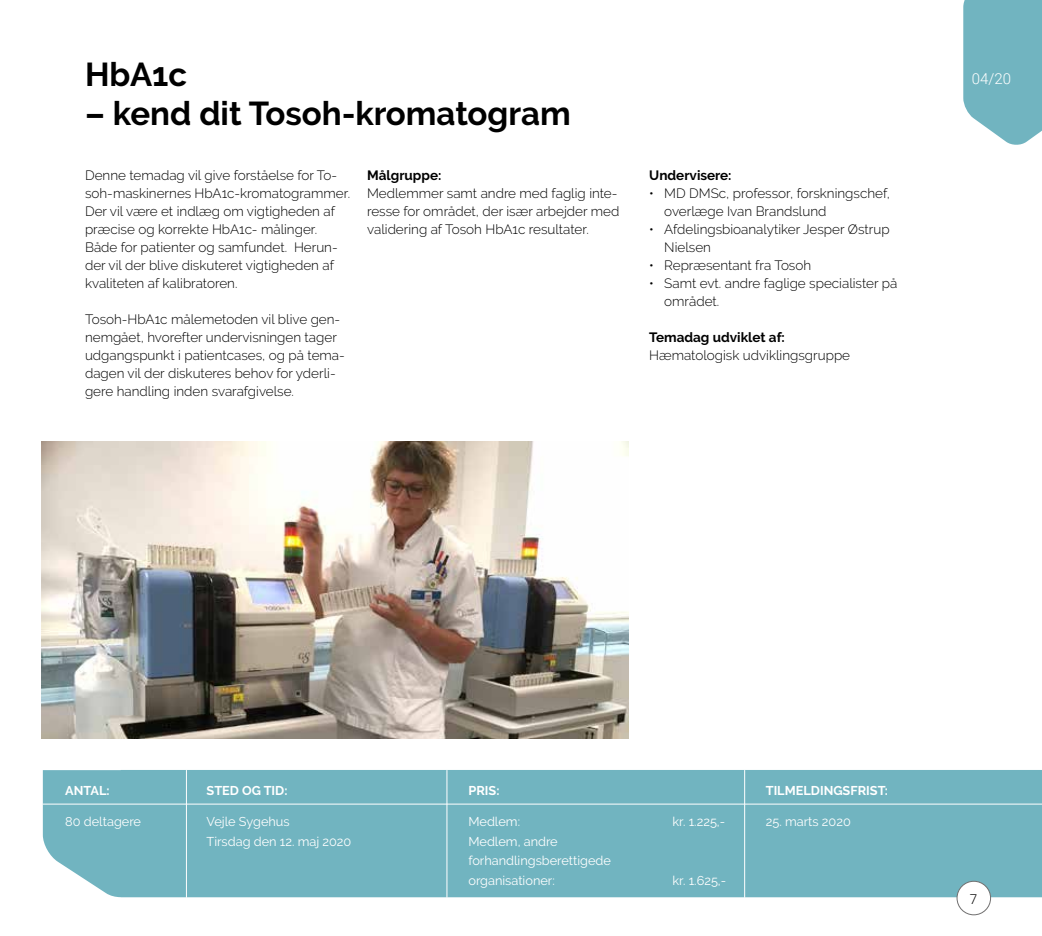
<style>
.page{position:relative;width:1042px;height:936px;background:#fff}
.page>*{position:absolute;margin:0;border:0;box-sizing:border-box;transform-origin:0 0}
.t1{font:700 33px "Raleway";color:#000}
.t2{font:300 15px "Roboto";color:#fff}
.t3{font:300 13.5px/18px "Raleway";color:#000}
.t4{font:700 13.5px "Raleway";color:#000}
.t5{font:300 13.5px "Roboto";color:#000}
.t6{font:12.75px/19.5px "Raleway";color:#fff}
.t7{font:700 12.75px "Raleway";color:#fff}
</style>
<div class="page">
<svg style="left:963px;top:0;width:79px;height:145px;background:#7dbac5"></svg>
<div style="left:43px;top:770px;width:999px;height:127px;background:#71b4c0"></div>
<hr style="left:186px;top:804px;width:1px;height:93px;background:#fff">
<hr style="left:446px;top:804px;width:1px;height:93px;background:#fff">
<hr style="left:744px;top:804px;width:1px;height:93px;background:#fff">
<hr style="left:186px;top:770px;width:1px;height:34px;background:#fff">
<hr style="left:446px;top:770px;width:1px;height:34px;background:#fff">
<hr style="left:744px;top:770px;width:1px;height:34px;background:#fff">
<hr style="left:43px;top:803px;width:999px;height:1px;background:#fff">
<img style="left:42px;top:441px;width:587px;height:297px">
<div style="left:957px;top:881px;width:33px;height:33px;background:#fff;border-radius:50%"></div>
<div style="left:956px;top:880px;width:35px;height:35px;border:1px solid #706f6f;border-radius:50%"></div>
<h1 class="t1" style="left:85px;top:56px;width:104px">HbA1c</h1>
<h1 class="t1" style="left:85px;top:95px;width:487px">– kend dit Tosoh-kromatogram</h1>
<p class="t3" style="left:85px;top:166px;width:267px">Denne temadag vil give forståelse for To&shy;soh-maskinernes HbA1c-kromatogrammer.<br>Der vil være et indlæg om vigtigheden af præcise og korrekte HbA1c- målinger.<br>Både for patienter og samfundet. Herun&shy;der vil der blive diskuteret vigtigheden af kvaliteten af kalibratoren.</p>
<p class="t3" style="left:85px;top:310px;width:261px">Tosoh-HbA1c målemetoden vil blive gen&shy;nemgået, hvorefter undervisningen tager udgangspunkt i patientcases, og på tema&shy;dagen vil der diskuteres behov for yderli&shy;gere handling inden svarafgivelse.</p>
<p class="t4" style="left:367px;top:167px;width:76px">Målgruppe:</p>
<p class="t3" style="left:367px;top:184px;width:254px">Medlemmer samt andre med faglig inte&shy;resse for området, der især arbejder med validering af Tosoh HbA1c resultater.</p>
<p class="t4" style="left:649px;top:167px;width:84px">Undervisere:</p>
<p class="t3" style="left:664px;top:184px;width:227px;text-indent:-15px">• MD DMSc, professor, forskningschef, overlæge Ivan Brandslund</p>
<p class="t3" style="left:664px;top:220px;width:227px;text-indent:-15px">• Afdelingsbioanalytiker Jesper Østrup<br>Nielsen</p>
<p class="t3" style="left:649px;top:256px;width:163px">• Repræsentant fra Tosoh</p>
<p class="t3" style="left:664px;top:274px;width:235px;text-indent:-15px">• Samt evt. andre faglige specialister på området.</p>
<p class="t4" style="left:649px;top:329px;width:137px">Temadag udviklet af:</p>
<p class="t3" style="left:649px;top:346px;width:202px">Hæmatologisk udviklingsgruppe</p>
<p class="t2" style="left:972px;top:69px;width:41px">04/20</p>
<p class="t7" style="left:65px;top:783px;width:46px">ANTAL:</p>
<p class="t6" style="left:65px;top:812px;width:77px">80 deltagere</p>
<p class="t7" style="left:207px;top:783px;width:82px">STED OG TID:</p>
<p class="t6" style="left:207px;top:812px;width:146px">Vejle Sygehus<br>Tirsdag den 12. maj 2020</p>
<p class="t7" style="left:468px;top:783px;width:33px">PRIS:</p>
<p class="t6" style="left:468px;top:812px;width:53px">Medlem:</p>
<p class="t6" style="left:672px;top:812px;width:54px">kr. 1.225,-</p>
<p class="t6" style="left:468px;top:831px;width:144px">Medlem, andre forhandlingsberettigede organisationer:</p>
<p class="t6" style="left:672px;top:870px;width:55px">kr. 1.625,-</p>
<p class="t7" style="left:766px;top:783px;width:124px">TILMELDINGSFRIST:</p>
<p class="t6" style="left:766px;top:812px;width:87px">25. marts 2020</p>
<p class="t5" style="left:970px;top:889px;width:9px">7</p>
</div>
